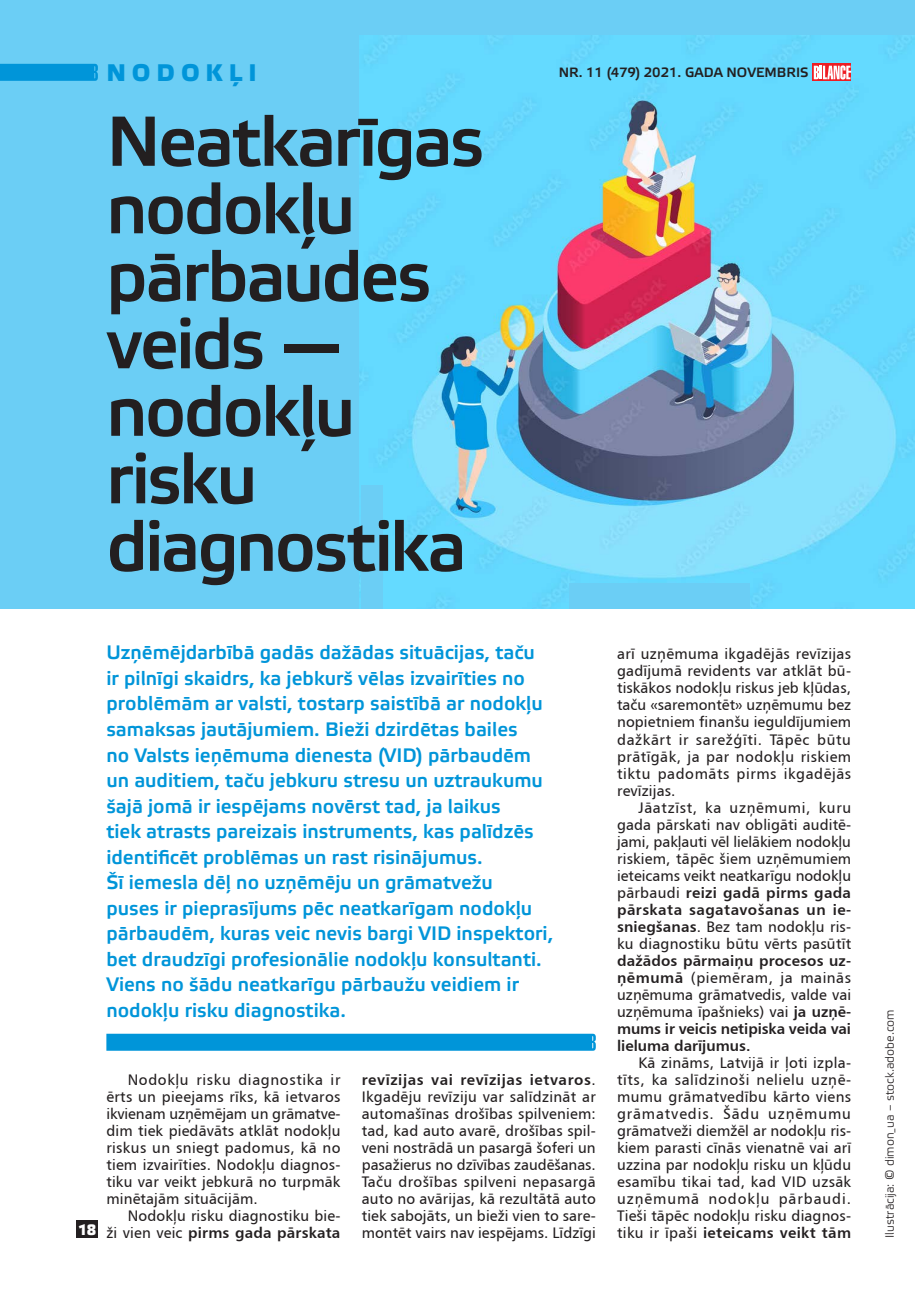
<style>
.page{position:relative;width:915px;height:1306px;background:#fff}
.page>*{position:absolute;margin:0;border:0;box-sizing:border-box;transform-origin:0 0}
.t1{font:70.5px/67.5px "Etelka Medium Pro";letter-spacing:-.04em;color:#231f20}
.Body_Text{font:700 24px "Etelka Medium Pro";letter-spacing:.245em;color:#0095d9}
.t2{font:19.5px/25.5px "Etelka Medium Pro";color:#0095d9}
.t3{font:15px/17px "Humanist 777 TL Roman B";letter-spacing:.01em;color:#231f20;text-align:justify}
.t4{font:700 15px "Etelka Medium Pro";color:#fff}
.t5{font:13.5px "Etelka Medium Pro";color:#231f20}
.t6{font:12px "Etelka Light Pro";color:#231f20}
.s1{font-family:"Humanist 777 TL Bold B"}
</style>
<div class="page">
<div style="left:0;top:0;width:914px;height:608px;background:#6bcef5"></div>
<img style="left:359px;top:36px;width:555px;height:572px">
<svg style="left:812px;top:64px;width:38px;height:17px"></svg>
<svg style="left:813px;top:65px;width:37px;height:14px"></svg>
<svg style="left:0;top:64px;width:98px;height:17px;background:#0296d9"></svg>
<div style="left:77px;top:1220px;width:21px;height:17px;background:#231f20"></div>
<div style="left:106px;top:1033px;width:489px;height:17px;background:#0095d9"></div>
<div style="left:569px;top:583px;width:180px;height:25px;background:#6bcef5"></div>
<div style="left:361px;top:485px;width:22px;height:123px;background:#6bcef5"></div>
<p class="Body_Text" style="left:106px;top:59px;width:152px">NODOKĻI</p>
<p class="t1" style="left:106px;top:112px;width:379px">Neatkarīgas nodokļu pārbaudes veids — nodokļu risku diagnostika</p>
<p class="t5" style="left:558px;top:65px;width:251px">NR. 11 (479) 2021. GADA NOVEMBRIS</p>
<p class="t2" style="left:106px;top:641px;width:448px">Uzņēmējdarbībā gadās dažādas situācijas, taču<br>ir pilnīgi skaidrs, ka jebkurš vēlas izvairīties no problēmām ar valsti, tostarp saistībā ar nodokļu samaksas jautājumiem. Bieži dzirdētas bailes<br>no Valsts ieņēmuma dienesta (VID) pārbaudēm un auditiem, taču jebkuru stresu un uztraukumu šajā jomā ir iespējams novērst tad, ja laikus<br>tiek atrasts pareizais instruments, kas palīdzēs identificēt problēmas un rast risinājumus.<br>Šī iemesla dēļ no uzņēmēju un grāmatvežu<br>puses ir pieprasījums pēc neatkarīgam nodokļu pārbaudēm, kuras veic nevis bargi VID inspektori, bet draudzīgi profesionālie nodokļu konsultanti.<br>Viens no šādu neatkarīgu pārbaužu veidiem ir nodokļu risku diagnostika.</p>
<p class="t4" style="left:78px;top:1221px;width:20px">18</p>
<p class="t3" style="left:106px;top:1070px;width:235px;text-indent:21px">Nodokļu risku diagnostika ir ērts un pieejams rīks, kā ietvaros ikvienam uzņēmējam un grāmatve&shy;dim tiek piedāvāts atklāt nodokļu riskus un sniegt padomus, kā no tiem izvairīties. Nodokļu diagnos&shy;tiku var veikt jebkurā no turpmāk minētajām situācijām.</p>
<p class="t3" style="left:106px;top:1206px;width:235px;text-align:right">Nodokļu risku diagnostiku bie-<br>ži vien veic <span class="s1">pirms gada pārskata</span></p>
<p class="t3" style="left:361px;top:1070px;width:235px"><span class="s1">revīzijas vai revīzijas ietvaros</span>.<br>Ikgadēju revīziju var salīdzināt ar automašīnas drošības spilveniem: tad, kad auto avarē, drošības spil&shy;veni nostrādā un pasargā šoferi un pasažierus no dzīvības zaudēšanas.<br>Taču drošības spilveni nepasargā auto no avārijas, kā rezultātā auto tiek sabojāts, un bieži vien to sare&shy;montēt vairs nav iespējams. Līdzīgi</p>
<p class="t3" style="left:617px;top:645px;width:235px">arī uzņēmuma ikgadējās revīzijas gadījumā revidents var atklāt bū&shy;tiskākos nodokļu riskus jeb kļūdas, taču «saremontēt» uzņēmumu bez nopietniem finanšu ieguldījumiem dažkārt ir sarežģīti. Tāpēc būtu prātīgāk, ja par nodokļu riskiem tiktu padomāts pirms ikgadējās revīzijas.</p>
<p class="t3" style="left:617px;top:798px;width:235px;text-indent:21px">Jāatzīst, ka uzņēmumi, kuru gada pārskati nav obligāti auditē&shy;jami, pakļauti vēl lielākiem nodokļu riskiem, tāpēc šiem uzņēmumiem ieteicams veikt neatkarīgu nodokļu pārbaudi <span class="s1">reizi gadā pirms gada pārskata sagatavošanas un ie&shy;sniegšanas</span>. Bez tam nodokļu ris&shy;ku diagnostiku būtu vērts pasūtīt <span class="s1">dažādos pārmaiņu procesos uz&shy;ņēmumā</span> (piemēram, ja mainās uzņēmuma grāmatvedis, valde vai uzņēmuma īpašnieks) vai <span class="s1">ja uzņē&shy;mums ir veicis netipiska veida vai lieluma darījumus.</span></p>
<p class="t3" style="left:617px;top:1053px;width:235px;text-indent:21px">Kā zināms, Latvijā ir ļoti izpla&shy;tīts, ka salīdzinoši nelielu uzņē&shy;mumu grāmatvedību kārto viens grāmatvedis. Šādu uzņēmumu grāmatveži diemžēl ar nodokļu ris&shy;kiem parasti cīnās vienatnē vai arī uzzina par nodokļu risku un kļūdu esamību tikai tad, kad VID uzsāk uzņēmumā nodokļu pārbaudi.<br>Tieši tāpēc nodokļu risku diagnos&shy;tiku ir īpaši <span class="s1">ieteicams veikt tām</span></p>
<p class="t6" style="left:882px;top:1237px;width:230px;rotate:-90deg">Ilustrācija: © dimon_ua – stock.adobe.com</p>
</div>
